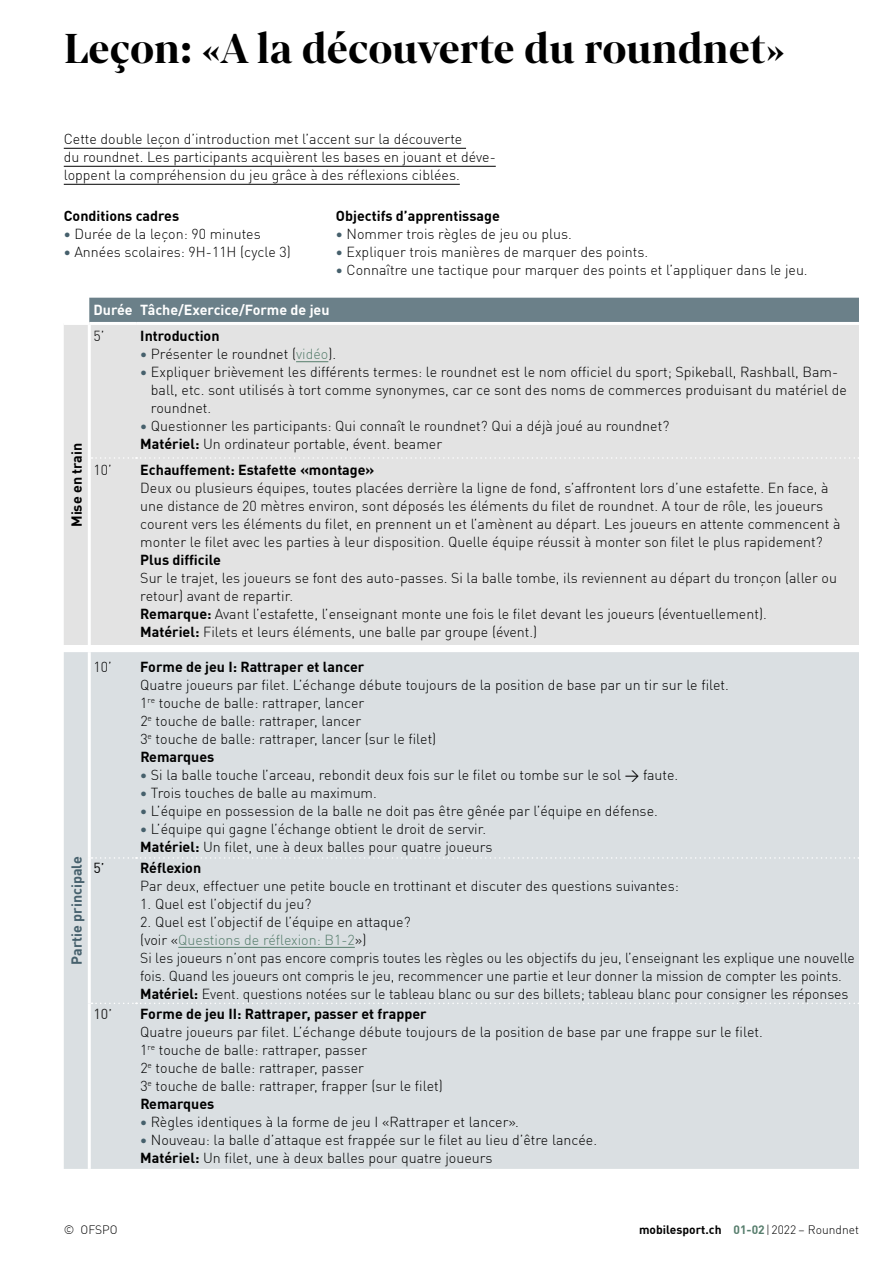
<style>
.page{position:relative;width:893px;height:1263px;background:#fff}
.page>*{position:absolute;margin:0;border:0;box-sizing:border-box;transform-origin:0 0}
.h_Titel{font:700 45px "Mixta Pro";color:#000}
.h_h5{font:300 14.25px/18px "DINOT";color:#000}
.h3_Untertitel{font:700 14.25px "DINOT";color:#000}
.t1{font:700 14.25px "DINOT";color:#fff}
.t2{font:700 14.25px "DINOT";color:#46606c}
.t3{font:14.25px "DINOT";color:#272727}
.t4{font:14.25px "DINOT";color:#000}
.t5{font:700 12px "DINOT";color:#000}
.t6{font:300 12px "DINOT";color:#000}
.s1{font-weight:700;color:#46606c}
.s2{color:#567d6c}
.s3{font-weight:700}
.s4{font-weight:400}
.s5{font-weight:300}
</style>
<div class="page">
<hr style="left:64px;top:148px;width:402px;height:1px;background:#000">
<hr style="left:64px;top:166px;width:432px;height:1px;background:#000">
<hr style="left:64px;top:184px;width:396px;height:1px;background:#000">
<div style="left:89px;top:298px;width:770px;height:24px;background:#6b8089"></div>
<div style="left:64px;top:325px;width:795px;height:320px;background:#e3e3e3"></div>
<div style="left:64px;top:652px;width:795px;height:517px;background:#dadfe2"></div>
<svg style="left:92px;top:457px;width:767px;height:2px"></svg>
<svg style="left:92px;top:1002px;width:767px;height:2px;background:#e0e4e6"></svg>
<svg style="left:92px;top:857px;width:767px;height:2px;background:#e0e4e7"></svg>
<hr style="left:88px;top:652px;width:3px;height:206px;background:#fff">
<hr style="left:88px;top:858px;width:3px;height:145px;background:#fff">
<hr style="left:88px;top:1003px;width:3px;height:166px;background:#fff">
<hr style="left:88px;top:325px;width:3px;height:133px;background:#fff">
<hr style="left:88px;top:458px;width:3px;height:188px;background:#fff">
<hr style="left:296px;top:361px;width:32px;height:1px;background:#567d6c">
<hr style="left:178px;top:947px;width:177px;height:1px;background:#567d6c">
<p class="h_Titel" style="left:64px;top:22px;width:723px">Leçon: «A la découverte du roundnet»</p>
<p class="h_h5" style="left:64px;top:128px;width:433px">Cette double leçon d’introduction met l’accent sur la découverte<br>du roundnet. Les participants acquièrent les bases en jouant et déve&shy;loppent la compréhension du jeu grâce à des réflexions ciblées.</p>
<h3 class="h3_Untertitel" style="left:336px;top:205px;width:165px">Objectifs d’apprentissage</h3>
<p class="h_h5" style="left:336px;top:224px;width:237px"><span class="s1">•</span> Nommer trois règles de jeu ou plus.</p>
<p class="h_h5" style="left:336px;top:242px;width:314px"><span class="s1">•</span> Expliquer trois manières de marquer des points.</p>
<p class="h_h5" style="left:336px;top:260px;width:473px"><span class="s1">•</span> Connaître une tactique pour marquer des points et l’appliquer dans le jeu.</p>
<p class="t1" style="left:94px;top:299px;width:237px">Durée Tâche/Exercice/Forme de jeu</p>
<h3 class="h3_Untertitel" style="left:64px;top:205px;width:117px">Conditions cadres</h3>
<p class="h_h5" style="left:64px;top:224px;width:198px"><span class="s1">•</span> Durée de la leçon: 90 minutes</p>
<p class="h_h5" style="left:64px;top:242px;width:229px"><span class="s1">•</span> Années scolaires: 9H- 11H (cycle 3)</p>
<p class="h3_Untertitel" style="left:66px;top:527px;width:86px;rotate:-90deg">Mise en train</p>
<p class="t2" style="left:66px;top:965px;width:110px;rotate:-90deg">Partie principale</p>
<p class="h_h5" style="left:94px;top:326px;width:13px">5’</p>
<p class="h3_Untertitel" style="left:140px;top:325px;width:81px">Introduction</p>
<p class="h_h5" style="left:140px;top:344px;width:197px"><span class="s1">•</span> Présenter le roundnet (<span class="s2">vidéo</span>).</p>
<p class="h_h5" style="left:151px;top:362px;width:697px;text-indent:-11px"><span class="s1">•</span> Expliquer brièvement les différents termes: le roundnet est le nom officiel du sport; Spikeball, Rashball, Bam&shy;ball, etc. sont utilisés à tort comme synonymes, car ce sont des noms de commerces produisant du matériel de roundnet.</p>
<p class="h_h5" style="left:140px;top:416px;width:530px"><span class="s1">•</span> Questionner les participants: Qui connaît le roundnet? Qui a déjà joué au roundnet?<br><span class="s3">Matériel:</span> Un ordinateur portable, évent. beamer</p>
<p class="h_h5" style="left:94px;top:460px;width:20px">10’</p>
<p class="h3_Untertitel" style="left:140px;top:459px;width:236px">Echauffement: Estafette «montage»</p>
<p class="h_h5" style="left:140px;top:478px;width:702px">Deux ou plusieurs équipes, toutes placées derrière la ligne de fond, s’affrontent lors d’une estafette. En face, à une distance de 20 mètres environ, sont déposés les éléments du filet de roundnet. A tour de rôle, les joueurs courent vers les éléments du filet, en prennent un et l’amènent au départ. Les joueurs en attente commencent à monter le filet avec les parties à leur disposition. Quelle équipe réussit à monter son filet le plus rapidement?</p>
<p class="h3_Untertitel" style="left:140px;top:549px;width:82px">Plus difficile</p>
<p class="h_h5" style="left:140px;top:568px;width:698px">Sur le trajet, les joueurs se font des auto-passes. Si la balle tombe, ils reviennent au départ du tronçon (aller ou retour) avant de repartir.<br><span class="s3">Remarque:</span> Avant l’estafette, l’enseignant monte une fois le filet devant les joueurs (éventuellement).<br><span class="s3">Matériel:</span> Filets et leurs éléments, une balle par groupe (évent.)</p>
<p class="h_h5" style="left:94px;top:656px;width:20px">10’</p>
<p class="h3_Untertitel" style="left:140px;top:655px;width:226px">Forme de jeu I: Rattraper et lancer</p>
<p class="h_h5" style="left:140px;top:674px;width:590px">Quatre joueurs par filet. L’échange débute toujours de la position de base par un tir sur le filet.<br>1<sup>re</sup> touche de balle: rattraper, lancer<br>2<sup>e</sup> touche de balle: rattraper, lancer<br>3<sup>e</sup> touche de balle: rattraper, lancer (sur le filet)<br><span class="s3">Remarques</span></p>
<p class="h_h5" style="left:140px;top:764px;width:539px"><span class="s1">•</span> Si la balle touche l’arceau, rebondit deux fois sur le filet ou tombe sur le sol <span class="s4">→</span> faute.</p>
<p class="h_h5" style="left:140px;top:782px;width:238px"><span class="s1">•</span> Trois touches de balle au maximum.</p>
<p class="h_h5" style="left:140px;top:800px;width:519px"><span class="s1">•</span> L’équipe en possession de la balle ne doit pas être gênée par l’équipe en défense.</p>
<p class="h_h5" style="left:140px;top:818px;width:354px"><span class="s1">•</span> L’équipe qui gagne l’échange obtient le droit de servir.<br><span class="s3">Matériel:</span> Un filet, une à deux balles pour quatre joueurs</p>
<p class="t4" style="left:94px;top:857px;width:13px">5’</p>
<p class="h3_Untertitel" style="left:140px;top:857px;width:62px">Réflexion</p>
<p class="h_h5" style="left:140px;top:876px;width:540px">Par deux, effectuer une petite boucle en trottinant et discuter des questions suivantes:</p>
<p class="h_h5" style="left:140px;top:894px;width:173px">1. Quel est l’objectif du jeu?</p>
<p class="h_h5" style="left:140px;top:912px;width:716px">2. Quel est l’objectif de l’équipe en attaque?<br>(voir «<span class="s2">Questions de réflexion: B1-2</span>»)<br>Si les joueurs n’ont pas encore compris toutes les règles ou les objectifs du jeu, l’enseignant les explique une nouvelle fois. Quand les joueurs ont compris le jeu, recommencer une partie et leur donner la mission de compter les points.<br><span class="s3">Matériel:</span> Event. questions notées sur le tableau blanc ou sur des billets; tableau blanc pour consigner les réponses</p>
<p class="t3" style="left:94px;top:1002px;width:20px">10’</p>
<p class="h3_Untertitel" style="left:140px;top:1002px;width:288px">Forme de jeu II: Rattraper, passer et frapper</p>
<p class="h_h5" style="left:140px;top:1021px;width:624px">Quatre joueurs par filet. L’échange débute toujours de la position de base par une frappe sur le filet.<br>1<sup>re</sup> touche de balle: rattraper, passer<br>2<sup>e</sup> touche de balle: rattraper, passer<br>3<sup>e</sup> touche de balle: rattraper, frapper (sur le filet)<br><span class="s3">Remarques</span></p>
<p class="h_h5" style="left:140px;top:1111px;width:380px"><span class="s1">•</span> Règles identiques à la forme de jeu I «Rattraper et lancer».</p>
<p class="h_h5" style="left:140px;top:1129px;width:458px"><span class="s1">•</span> Nouveau: la balle d’attaque est frappée sur le filet au lieu d’être lancée.<br><span class="s3">Matériel:</span> Un filet, une à deux balles pour quatre joueurs</p>
<p class="t6" style="left:64px;top:1220px;width:55px">© OFSPO</p>
<p class="t5" style="left:639px;top:1220px;width:221px">mobilesport.ch <span class="s2">01-02</span><span class="s5">| 2022 – Roundnet</span></p>
</div>
